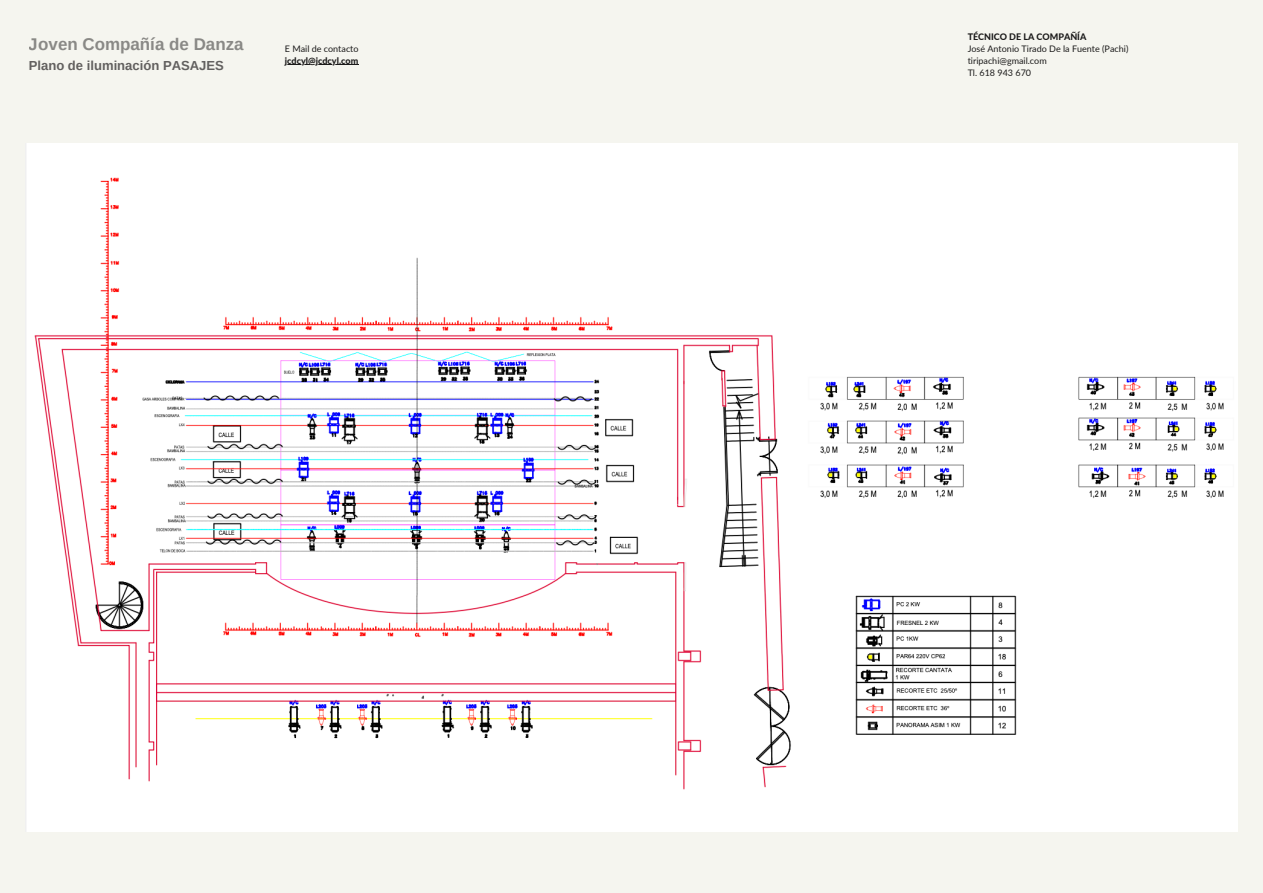
<style>
.page{position:relative;width:1263px;height:893px;background:#f5f5ef}
.page>*{position:absolute;margin:0;border:0;box-sizing:border-box;transform-origin:0 0}
.t1{font:700 16.95px "Arimo";color:#1b1a1a}
.t2{font:700 13.05px "Arimo";color:#62605f}
.t3{font:9px "Lato";color:#1b1a1a}
.t4{font:800 9px "Lato";color:#1b1a1a}
</style>
<div class="page">
<img style="left:27px;top:143px;width:1211px;height:688px">
<hr style="left:285px;top:64px;width:73px;height:1px;background:#1b1a1a">
<h1 class="t1" style="left:29px;top:34px;width:216px">Joven Compañía de Danza</h1>
<p class="t2" style="left:29px;top:58px;width:197px">Plano de iluminación PASAJES</p>
<p class="t3" style="left:285px;top:43px;width:75px">E Mail de contacto</p>
<p class="t4" style="left:285px;top:55px;width:75px">jcdcyl@jcdcyl.com</p>
<p class="t4" style="left:968px;top:31px;width:120px">TÉCNICO DE LA COMPAÑÍA</p>
<p class="t3" style="left:968px;top:43px;width:162px">José Antonio Tirado De la Fuente (Pachi)</p>
<p class="t3" style="left:968px;top:55px;width:81px">tiripachi@gmail.com</p>
<p class="t3" style="left:968px;top:67px;width:65px">Tl. 618 943 670</p>
</div>
